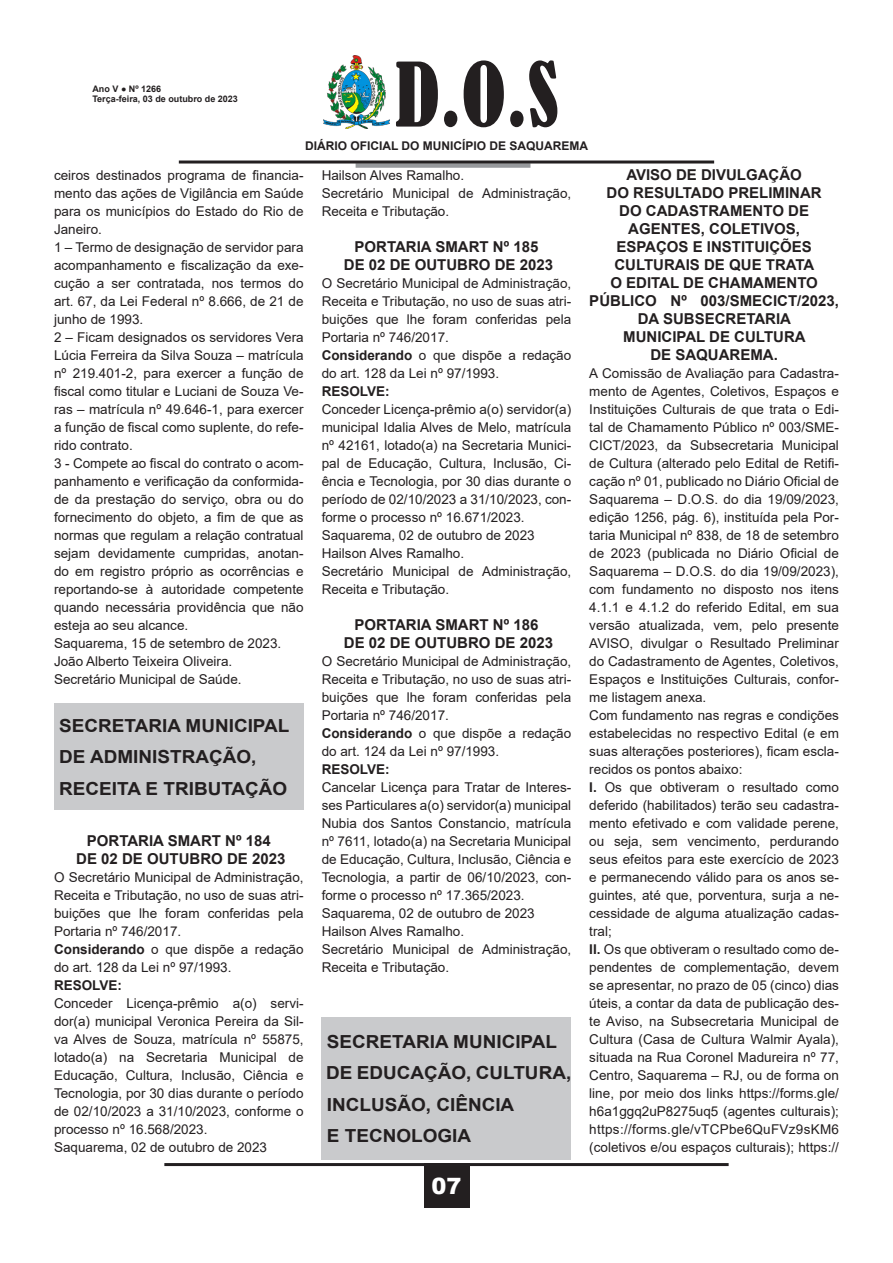
<style>
.page{position:relative;width:893px;height:1263px;background:#fff}
.page>*{position:absolute;margin:0;border:0;box-sizing:border-box;transform-origin:0 0}
.t1{font:condensed 82.5px "Bernard";color:#231f20}
.t2{font:900 22.5px "Arial";color:#fff}
.t3{font:700 18px "Arial";color:#231f20;scale:1.05 1}
.t4{font:700 15px/18px "Arial";color:#231f20;text-align:center}
.t5{font:13.5px/18px "Arial";color:#231f20;text-align:justify}
.t6{font:700 13.5px "Arial";color:#231f20}
.t7{font:700 12px "Arial";color:#231f20}
.t8{font:700 9px/10.8px "Arial";color:#231f20}
.s1{font-weight:700}
</style>
<div class="page">
<hr style="left:164px;top:1163px;width:565px;height:3px;background:#231f20">
<div style="left:424px;top:1163px;width:45px;height:45px;background:#231f20"></div>
<img style="left:324px;top:55px;width:65px;height:73px">
<div style="left:356px;top:163px;width:174px;height:5px;background:#97999c"></div>
<hr style="left:179px;top:161px;width:535px;height:3px;background:#231f20">
<div style="left:54px;top:703px;width:250px;height:107px;background:#c9cacc"></div>
<div style="left:322px;top:1017px;width:249px;height:143px;background:#c9cacc"></div>
<p class="t8" style="left:92px;top:83px;width:147px">Ano V ● Nº 1266<br>Terça-feira, 03 de outubro de 2023</p>
<h1 class="t1" style="left:395px;top:47px;width:165px">D.O.S</h1>
<p class="t7" style="left:305px;top:137px;width:285px">DIÁRIO OFICIAL DO MUNICÍPIO DE SAQUAREMA</p>
<p class="t5" style="left:54px;top:166px;width:251px">ceiros destinados programa de financia&shy;mento das ações de Vigilância em Saúde para os municípios do Estado do Rio de Janeiro.</p>
<p class="t5" style="left:54px;top:238px;width:251px">1 – Termo de designação de servidor para acompanhamento e fiscalização da exe&shy;cução a ser contratada, nos termos do art. 67, da Lei Federal nº 8.666, de 21 de junho de 1993.</p>
<p class="t5" style="left:54px;top:328px;width:251px">2 – Ficam designados os servidores Vera Lúcia Ferreira da Silva Souza – matrícula nº 219.401-2, para exercer a função de fiscal como titular e Luciani de Souza Ve&shy;ras – matrícula nº 49.646-1, para exercer a função de fiscal como suplente, do refe&shy;rido contrato.</p>
<p class="t5" style="left:54px;top:454px;width:251px">3 - Compete ao fiscal do contrato o acom&shy;panhamento e verificação da conformida&shy;de da prestação do serviço, obra ou do fornecimento do objeto, a fim de que as normas que regulam a relação contratual sejam devidamente cumpridas, anotan&shy;do em registro próprio as ocorrências e reportando-se à autoridade competente quando necessária providência que não esteja ao seu alcance.</p>
<p class="t5" style="left:54px;top:634px;width:229px">Saquarema, 15 de setembro de 2023.</p>
<p class="t5" style="left:54px;top:652px;width:180px">João Alberto Teixeira Oliveira.</p>
<p class="t5" style="left:54px;top:670px;width:189px">Secretário Municipal de Saúde.</p>
<p class="t3" style="left:59px;top:713px;width:221px">SECRETARIA MUNICIPAL</p>
<p class="t3" style="left:59px;top:744px;width:189px">DE ADMINISTRAÇÃO,</p>
<p class="t3" style="left:59px;top:776px;width:219px">RECEITA E TRIBUTAÇÃO</p>
<p class="t4" style="left:87px;top:832px;width:185px">PORTARIA SMART Nº 184</p>
<p class="t4" style="left:76px;top:850px;width:211px">DE 02 DE OUTUBRO DE 2023</p>
<p class="t5" style="left:54px;top:868px;width:251px">O Secretário Municipal de Administração, Receita e Tributação, no uso de suas atri&shy;buições que lhe foram conferidas pela Portaria nº 746/2017.</p>
<p class="t5" style="left:54px;top:940px;width:251px"><span class="s1">Considerando</span> o que dispõe a redação do art. 128 da Lei nº 97/1993.</p>
<p class="t6" style="left:54px;top:976px;width:70px">RESOLVE:</p>
<p class="t5" style="left:54px;top:994px;width:251px">Conceder Licença-prêmio a(o) servi&shy;dor(a) municipal Veronica Pereira da Sil&shy;va Alves de Souza, matrícula nº 55875, lotado(a) na Secretaria Municipal de Educação, Cultura, Inclusão, Ciência e Tecnologia, por 30 dias durante o período de 02/10/2023 a 31/10/2023, conforme o processo nº 16.568/2023.</p>
<p class="t5" style="left:54px;top:1138px;width:215px">Saquarema, 02 de outubro de 2023</p>
<p class="t5" style="left:322px;top:166px;width:144px">Hailson Alves Ramalho.</p>
<p class="t5" style="left:322px;top:184px;width:251px">Secretário Municipal de Administração,<br>Receita e Tributação.</p>
<p class="t4" style="left:355px;top:238px;width:185px">PORTARIA SMART Nº 185</p>
<p class="t4" style="left:344px;top:256px;width:211px">DE 02 DE OUTUBRO DE 2023</p>
<p class="t5" style="left:322px;top:274px;width:251px">O Secretário Municipal de Administração, Receita e Tributação, no uso de suas atri&shy;buições que lhe foram conferidas pela Portaria nº 746/2017.</p>
<p class="t5" style="left:322px;top:346px;width:251px"><span class="s1">Considerando</span> o que dispõe a redação do art. 128 da Lei nº 97/1993.</p>
<p class="t6" style="left:322px;top:382px;width:70px">RESOLVE:</p>
<p class="t5" style="left:322px;top:400px;width:251px">Conceder Licença-prêmio a(o) servidor(a) municipal Idalia Alves de Melo, matrícula nº 42161, lotado(a) na Secretaria Munici&shy;pal de Educação, Cultura, Inclusão, Ci&shy;ência e Tecnologia, por 30 dias durante o período de 02/10/2023 a 31/10/2023, con&shy;forme o processo nº 16.671/2023.</p>
<p class="t5" style="left:322px;top:526px;width:215px">Saquarema, 02 de outubro de 2023</p>
<p class="t5" style="left:322px;top:544px;width:144px">Hailson Alves Ramalho.</p>
<p class="t5" style="left:322px;top:562px;width:251px">Secretário Municipal de Administração,<br>Receita e Tributação.</p>
<p class="t4" style="left:355px;top:616px;width:185px">PORTARIA SMART Nº 186</p>
<p class="t4" style="left:344px;top:634px;width:211px">DE 02 DE OUTUBRO DE 2023</p>
<p class="t5" style="left:322px;top:652px;width:251px">O Secretário Municipal de Administração, Receita e Tributação, no uso de suas atri&shy;buições que lhe foram conferidas pela Portaria nº 746/2017.</p>
<p class="t5" style="left:322px;top:724px;width:251px"><span class="s1">Considerando</span> o que dispõe a redação do art. 124 da Lei nº 97/1993.</p>
<p class="t6" style="left:322px;top:760px;width:70px">RESOLVE:</p>
<p class="t5" style="left:322px;top:778px;width:251px">Cancelar Licença para Tratar de Interes&shy;ses Particulares a(o) servidor(a) municipal Nubia dos Santos Constancio, matrícula nº 7611, lotado(a) na Secretaria Municipal de Educação, Cultura, Inclusão, Ciência e Tecnologia, a partir de 06/10/2023, con&shy;forme o processo nº 17.365/2023.</p>
<p class="t5" style="left:322px;top:904px;width:215px">Saquarema, 02 de outubro de 2023</p>
<p class="t5" style="left:322px;top:922px;width:144px">Hailson Alves Ramalho.</p>
<p class="t5" style="left:322px;top:940px;width:251px">Secretário Municipal de Administração,<br>Receita e Tributação.</p>
<p class="t3" style="left:327px;top:1029px;width:221px">SECRETARIA MUNICIPAL</p>
<p class="t3" style="left:326px;top:1060px;width:235px">DE EDUCAÇÃO, CULTURA,</p>
<p class="t3" style="left:327px;top:1092px;width:180px">INCLUSÃO, CIÊNCIA</p>
<p class="t3" style="left:327px;top:1123px;width:139px">E TECNOLOGIA</p>
<h2 class="t2" style="left:431px;top:1170px;width:32px">07</h2>
<p class="t4" style="left:626px;top:166px;width:177px">AVISO DE DIVULGAÇÃO</p>
<p class="t4" style="left:606px;top:184px;width:217px">DO RESULTADO PRELIMINAR</p>
<p class="t4" style="left:619px;top:202px;width:191px">DO CADASTRAMENTO DE</p>
<p class="t4" style="left:628px;top:220px;width:173px">AGENTES, COLETIVOS,</p>
<p class="t4" style="left:616px;top:238px;width:197px">ESPAÇOS E INSTITUIÇÕES</p>
<p class="t4" style="left:614px;top:256px;width:201px">CULTURAIS DE QUE TRATA</p>
<p class="t4" style="left:610px;top:274px;width:209px">O EDITAL DE CHAMAMENTO</p>
<p class="t4" style="left:589px;top:292px;width:251px">PÚBLICO Nº 003/SMECICT/2023,<br>DA SUBSECRETARIA</p>
<p class="t4" style="left:623px;top:328px;width:184px">MUNICIPAL DE CULTURA</p>
<p class="t4" style="left:650px;top:346px;width:129px">DE SAQUAREMA.</p>
<p class="t5" style="left:589px;top:364px;width:251px">A Comissão de Avaliação para Cadastra&shy;mento de Agentes, Coletivos, Espaços e Instituições Culturais de que trata o Edi&shy;tal de Chamamento Público nº 003/SME-CICT/2023, da Subsecretaria Municipal de Cultura (alterado pelo Edital de Retifi&shy;cação nº 01, publicado no Diário Oficial de Saquarema – D.O.S. do dia 19/09/2023, edição 1256, pág. 6), instituída pela Por&shy;taria Municipal nº 838, de 18 de setembro de 2023 (publicada no Diário Oficial de Saquarema – D.O.S. do dia 19/09/2023), com fundamento no disposto nos itens 4.1.1 e 4.1.2 do referido Edital, em sua versão atualizada, vem, pelo presente AVISO, divulgar o Resultado Preliminar do Cadastramento de Agentes, Coletivos, Espaços e Instituições Culturais, confor&shy;me listagem anexa.</p>
<p class="t5" style="left:589px;top:706px;width:251px">Com fundamento nas regras e condições estabelecidas no respectivo Edital (e em suas alterações posteriores), ficam escla&shy;recidos os pontos abaixo:</p>
<p class="t5" style="left:589px;top:778px;width:251px"><span class="s1">I.</span> Os que obtiveram o resultado como deferido (habilitados) terão seu cadastra&shy;mento efetivado e com validade perene, ou seja, sem vencimento, perdurando seus efeitos para este exercício de 2023 e permanecendo válido para os anos se&shy;guintes, até que, porventura, surja a ne&shy;cessidade de alguma atualização cadas&shy;tral;</p>
<p class="t5" style="left:589px;top:940px;width:251px"><span class="s1">II.</span> Os que obtiveram o resultado como de&shy;pendentes de complementação, devem se apresentar, no prazo de 05 (cinco) dias úteis, a contar da data de publicação des&shy;te Aviso, na Subsecretaria Municipal de Cultura (Casa de Cultura Walmir Ayala), situada na Rua Coronel Madureira nº 77, Centro, Saquarema – RJ, ou de forma on line, por meio dos links https://forms.gle/ h6a1ggq2uP8275uq5 (agentes culturais); https://forms.gle/vTCPbe6QuFVz9sKM6 (coletivos e/ou espaços culturais); https://</p>
</div>
